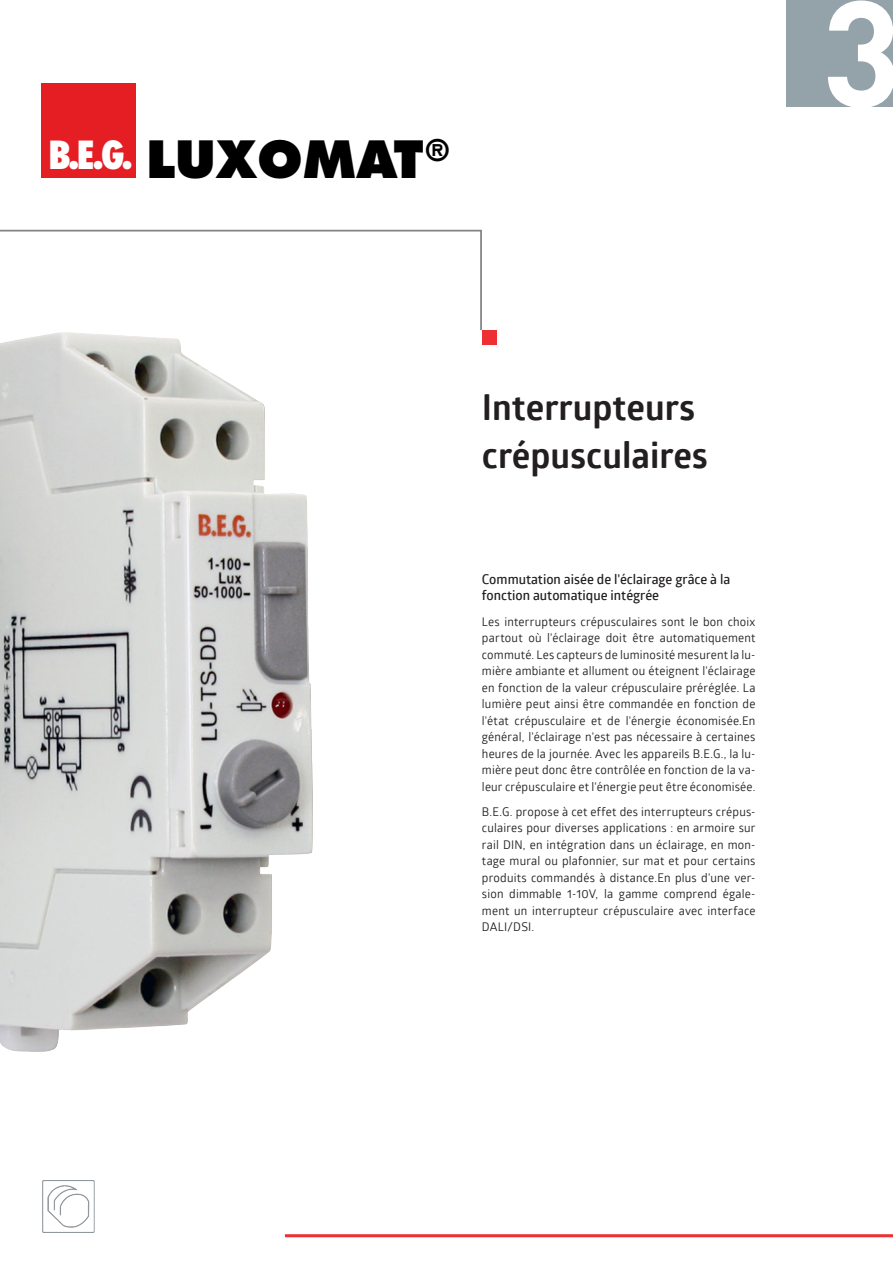
<style>
.page{position:relative;width:893px;height:1263px;background:#fff}
.page>*{position:absolute;margin:0;border:0;box-sizing:border-box;transform-origin:0 0}
.t1{font:700 148.5px "DIN Pro";color:#fff}
.t2{font:800 49.95px "Futura";color:#000001}
.t3{font:700 36px/48px "Glober";color:#231f20}
.t4{font:600 13.5px/16.5px "Glober";color:#231f20}
.t5{font:12px/16.5px "Glober";letter-spacing:.015em;color:#231f20;text-align:justify}
</style>
<div class="page">
<svg style="left:0;top:229px;width:482px;height:102px"></svg>
<div style="left:482px;top:330px;width:15px;height:15px;background:#ee3033"></div>
<div style="left:787px;top:0;width:106px;height:106px;background:#94a2aa"></div>
<div style="left:41px;top:84px;width:95px;height:94px;background:#e51e24"></div>
<img style="left:42px;top:1180px;width:53px;height:53px">
<img style="left:0;top:332px;width:313px;height:720px">
<hr style="left:285px;top:1234px;width:608px;height:3px;background:#ee3033">
<h2 class="t2" style="left:48px;top:129px;width:403px"><sup>B.E.G.</sup> LUXOMAT<sup>®</sup></h2>
<h1 class="t1" style="left:822px;top:-47px;width:81px">3</h1>
<h3 class="t3" style="left:482px;top:382px;width:228px">Interrupteurs crépusculaires</h3>
<p class="t4" style="left:482px;top:570px;width:250px">Commutation aisée de l'éclairage grâce à la fonction automatique intégrée</p>
<p class="t5" style="left:482px;top:612px;width:275px">Les interrupteurs crépusculaires sont le bon choix partout où l'éclairage doit être automatiquement commuté. Les capteurs de luminosité mesurent la lu&shy;mière ambiante et allument ou éteignent l'éclairage en fonction de la valeur crépusculaire préréglée. La lumière peut ainsi être commandée en fonction de l'état crépusculaire et de l'énergie économisée.En général, l'éclairage n'est pas nécessaire à certaines heures de la journée. Avec les appareils B.E.G., la lu&shy;mière peut donc être contrôlée en fonction de la va&shy;leur crépusculaire et l'énergie peut être économisée.</p>
<p class="t5" style="left:482px;top:803px;width:275px">B.E.G. propose à cet effet des interrupteurs crépus&shy;culaires pour diverses applications : en armoire sur rail DIN, en intégration dans un éclairage, en mon&shy;tage mural ou plafonnier, sur mat et pour certains produits commandés à distance.En plus d'une ver&shy;sion dimmable 1-10V, la gamme comprend égale&shy;ment un interrupteur crépusculaire avec interface DALI/DSI.</p>
</div>
